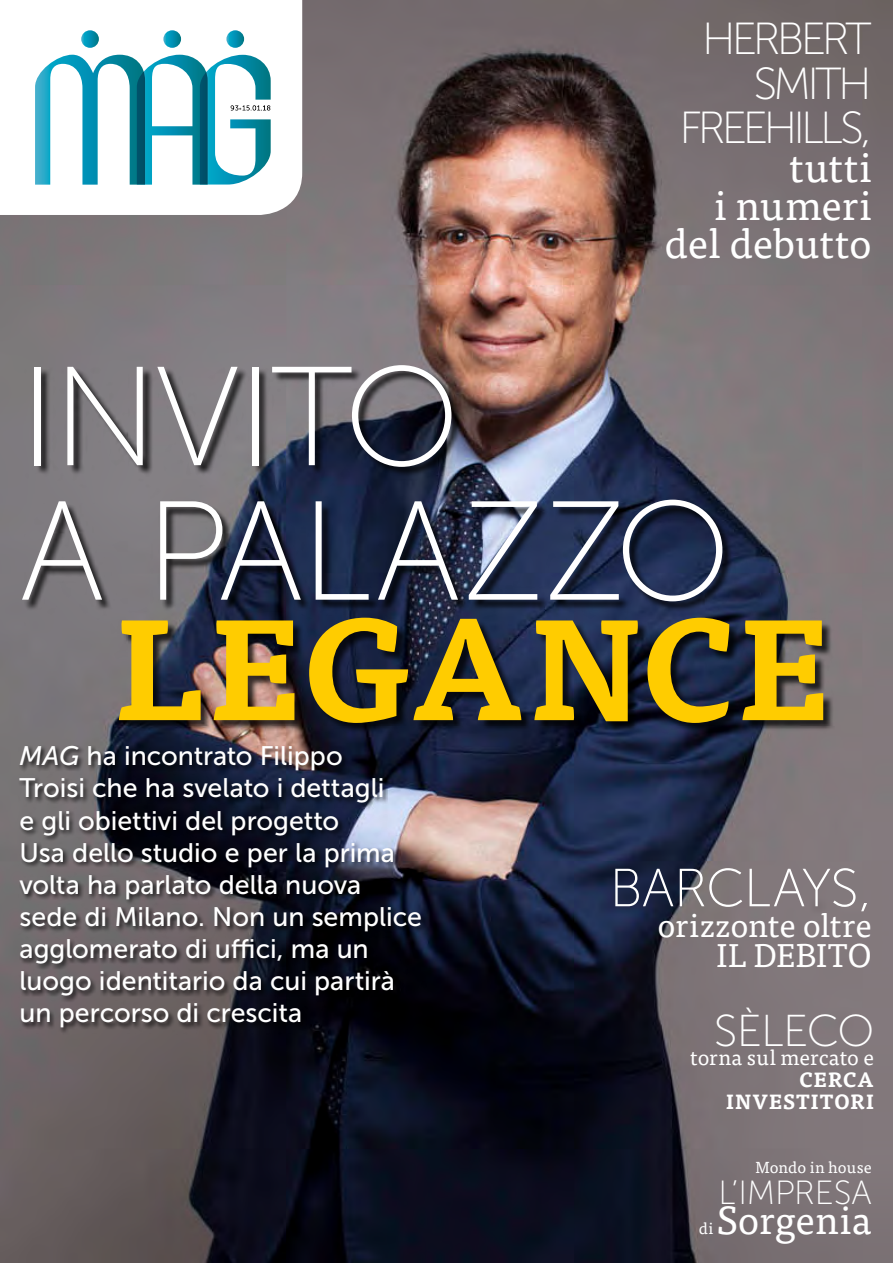
<style>
.page{position:relative;width:893px;height:1263px;background:#fff}
.page>*{position:absolute;margin:0;border:0;box-sizing:border-box;transform-origin:0 0}
.t1{font:140.55px/134.6px "Museo Sans 100";letter-spacing:-.02em;color:#fff}
.t2{font:700 140.55px "Tisa Pro";letter-spacing:-.015em;color:#fc0}
.t3{font:53.55px "Museo Sans 100";letter-spacing:-.02em;color:#fff}
.t4{font:44.85px/44.8px "Museo Sans 100";letter-spacing:-.085em;color:#fff;text-align:right}
.t5{font:44.55px "Museo Sans 100";letter-spacing:-.03em;color:#fff}
.t6{font:41.1px/38.2px "Tisa Pro";letter-spacing:-.005em;color:#fff;text-align:right}
.t7{font:39.15px "Tisa Pro";color:#fff}
.t8{font:33.45px "Museo Sans 100";letter-spacing:-.01em;color:#fff}
.t9{font:32.85px/30.6px "Tisa Pro";letter-spacing:.005em;color:#fff;text-align:right}
.t10{font:26.85px/32.1px "Museo Sans 500";color:#fff}
.t11{font:21.3px "Tisa Pro";letter-spacing:.005em;color:#fff}
.t12{font:700 20.25px/21.9px "Tisa Pro";letter-spacing:.015em;color:#fff;text-align:right}
.t13{font:16.05px "Tisa Pro";letter-spacing:.005em;color:#fff}
.t14{font:7.5px "Museo Sans 300";color:#878787}
.s1{font-style:italic}
</style>
<div class="page">
<img style="left:0;top:0;width:893px;height:1263px">
<svg style="left:0;top:0;width:302px;height:215px"></svg>
<svg style="left:163px;top:30px;width:18px;height:18px"></svg>
<svg style="left:81px;top:30px;width:18px;height:18px"></svg>
<svg style="left:226px;top:30px;width:18px;height:18px"></svg>
<svg style="left:35px;top:55px;width:236px;height:130px"></svg>
<div style="left:216px;top:91px;width:68px;height:29px;background:#000;opacity:.75"></div>
<div style="left:19px;top:745px;width:409px;height:289px;background:#000;opacity:.75"></div>
<div style="left:24px;top:367px;width:811px;height:366px;background:#000;opacity:.75"></div>
<p class="t14" style="left:239px;top:104px;width:5px">•</p>
<h3 class="t4" style="left:679px;top:16px;width:194px">HERBERT<br>SMITH<br>FREEHILLS,</h3>
<h3 class="t6" style="left:665px;top:146px;width:209px">tutti<br>i numeri del debutto</h3>
<h1 class="t1" style="left:19px;top:351px;width:713px">INVITO<br>A PALAZZO</h1>
<h1 class="t2" style="left:113px;top:556px;width:721px">LEGANCE</h1>
<p class="t10" style="left:19px;top:740px;width:404px"><span class="s1">MAG</span> ha incontrato Filippo<br>Troisi che ha svelato i dettagli<br>e gli obiettivi del progetto<br>Usa dello studio e per la prima volta ha parlato della nuova sede di Milano. Non un semplice agglomerato di uffici, ma un luogo identitario da cui partirà un percorso di crescita</p>
<h2 class="t3" style="left:610px;top:859px;width:264px">BARCLAYS,</h2>
<p class="t9" style="left:657px;top:908px;width:216px">orizzonte oltre<br>IL DEBITO</p>
<h3 class="t5" style="left:714px;top:1006px;width:162px">SÈLECO</h3>
<p class="t11" style="left:690px;top:1042px;width:185px">torna sul mercato e</p>
<p class="t12" style="left:726px;top:1068px;width:150px">CERCA<br>INVESTITORI</p>
<p class="t13" style="left:755px;top:1155px;width:118px">Mondo in house</p>
<p class="t8" style="left:718px;top:1175px;width:155px">L’IMPRESA</p>
<h3 class="t7" style="left:717px;top:1191px;width:156px">Sorgenia</h3>
<p class="t13" style="left:699px;top:1216px;width:16px">di</p>
</div>
